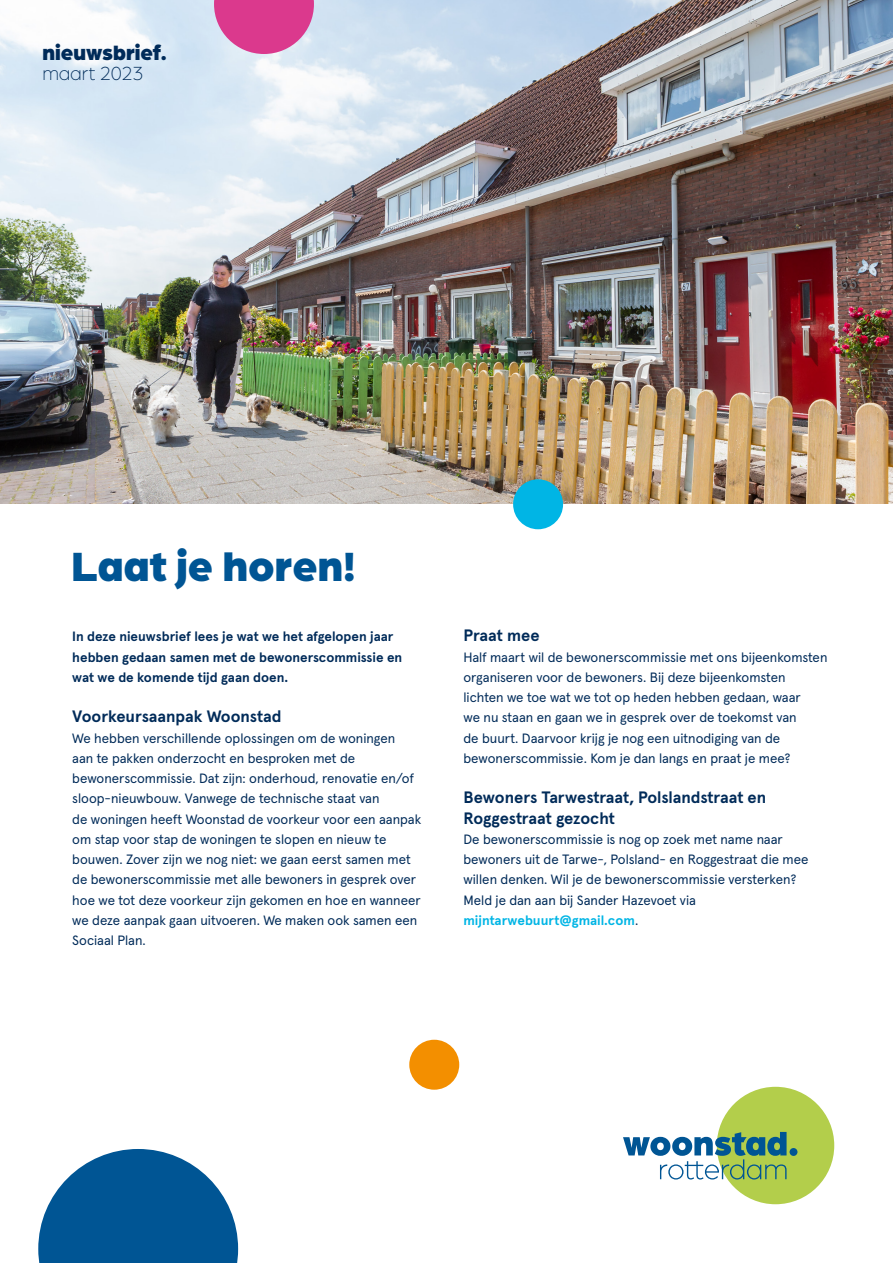
<style>
.page{position:relative;width:893px;height:1263px;background:#fff}
.page>*{position:absolute;margin:0;border:0;box-sizing:border-box;transform-origin:0 0}
.t1{font:900 43.5px "Arboria";color:#005594}
.t2{font:900 21.75px "Arboria";color:#002b59}
.t3{font:300 20.25px "Arboria";letter-spacing:-.01em;color:#002b59}
.t4{font:700 16.5px/20.2px "Apercu Pro";letter-spacing:-.005em;color:#002b59}
.t5{font:13.5px/20.2px "Apercu Pro";color:#002b59}
.t6{font:700 13.5px/20.2px "Apercu Pro";color:#002b59}
.s1{font-weight:700;color:#00b5e5}
</style>
<div class="page">
<img style="left:0;top:0;width:893px;height:504px">
<div style="left:717px;top:1087px;width:117px;height:117px;background:#b3ce4b;border-radius:50%"></div>
<div style="left:789px;top:1148px;width:8px;height:8px;background:#005594;border-radius:50%"></div>
<svg style="left:623px;top:1132px;width:163px;height:47px"></svg>
<div style="left:513px;top:479px;width:50px;height:50px;background:#00b5e5;border-radius:50%"></div>
<div style="left:409px;top:1040px;width:50px;height:50px;background:#f38f00;border-radius:50%"></div>
<svg style="left:214px;top:0;width:100px;height:54px;background:#da5ca1"></svg>
<svg style="left:38px;top:1149px;width:200px;height:114px"></svg>
<h2 class="t2" style="left:43px;top:37px;width:126px">nieuwsbrief.</h2>
<h3 class="t3" style="left:43px;top:60px;width:103px">maart 2023</h3>
<h1 class="t1" style="left:71px;top:535px;width:286px">Laat je horen!</h1>
<p class="t6" style="left:72px;top:626px;width:332px">In deze nieuwsbrief lees je wat we het afgelopen jaar hebben gedaan samen met de bewonerscommissie en wat we de komende tijd gaan doen.</p>
<p class="t4" style="left:72px;top:705px;width:211px">Voorkeursaanpak Woonstad</p>
<p class="t5" style="left:72px;top:727px;width:350px">We hebben verschillende oplossingen om de woningen<br>aan te pakken onderzocht en besproken met de bewonerscommissie. Dat zijn: onderhoud, renovatie en/of sloop-nieuwbouw. Vanwege de technische staat van<br>de woningen heeft Woonstad de voorkeur voor een aanpak om stap voor stap de woningen te slopen en nieuw te bouwen. Zover zijn we nog niet: we gaan eerst samen met de bewonerscommissie met alle bewoners in gesprek over hoe we tot deze voorkeur zijn gekomen en hoe en wanneer we deze aanpak gaan uitvoeren. We maken ook samen een Sociaal Plan.</p>
<p class="t4" style="left:463px;top:624px;width:78px">Praat mee</p>
<p class="t5" style="left:463px;top:646px;width:366px">Half maart wil de bewonerscommissie met ons bijeenkomsten organiseren voor de bewoners. Bij deze bijeenkomsten lichten we toe wat we tot op heden hebben gedaan, waar<br>we nu staan en gaan we in gesprek over de toekomst van<br>de buurt. Daarvoor krijg je nog een uitnodiging van de bewonerscommissie. Kom je dan langs en praat je mee?</p>
<p class="t4" style="left:463px;top:786px;width:304px">Bewoners Tarwestraat, Polslandstraat en<br>Roggestraat gezocht</p>
<p class="t5" style="left:463px;top:828px;width:347px">De bewonerscommissie is nog op zoek met name naar bewoners uit de Tarwe-, Polsland- en Roggestraat die mee willen denken. Wil je de bewonerscommissie versterken?<br>Meld je dan aan bij Sander Hazevoet via <span class="s1">mijntarwebuurt@gmail.com</span>.</p>
</div>
